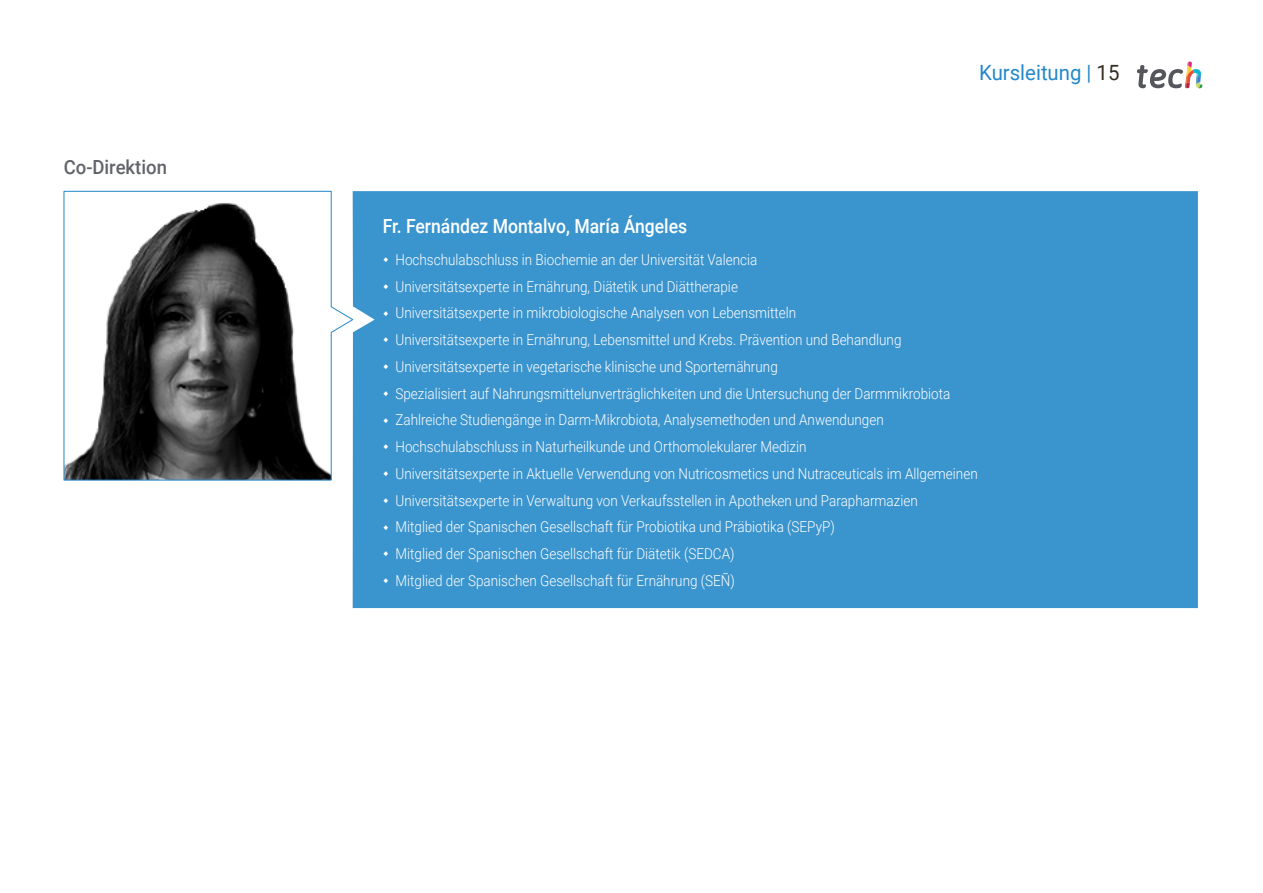
<style>
.page{position:relative;width:1263px;height:893px;background:#fff}
.page>*{position:absolute;margin:0;border:0;box-sizing:border-box;transform-origin:0 0}
.t1{font:21px "Roboto";color:#2488c9}
.t2{font:500 19.5px "Roboto";color:#fff;scale:.9 1}
.t3{font:500 19.5px "Roboto";color:#61646a;scale:.95 1}
.t4{font:300 15px/26.7px "Roboto";color:#fff;scale:.9 1}
.s1{color:#312e20}
</style>
<div class="page">
<svg style="left:1137px;top:62px;width:65px;height:27px"></svg>
<div style="left:353px;top:191px;width:845px;height:417px;background:#3a94ce"></div>
<svg style="left:64px;top:191px;width:289px;height:289px"></svg>
<svg style="left:384px;top:257px;width:4px;height:5px"></svg>
<svg style="left:384px;top:284px;width:4px;height:5px"></svg>
<svg style="left:384px;top:311px;width:4px;height:5px"></svg>
<svg style="left:384px;top:337px;width:4px;height:5px"></svg>
<svg style="left:384px;top:364px;width:4px;height:5px"></svg>
<svg style="left:384px;top:391px;width:4px;height:5px"></svg>
<svg style="left:384px;top:418px;width:4px;height:5px"></svg>
<svg style="left:384px;top:444px;width:4px;height:5px"></svg>
<svg style="left:384px;top:471px;width:4px;height:5px"></svg>
<svg style="left:384px;top:498px;width:4px;height:5px"></svg>
<svg style="left:384px;top:525px;width:4px;height:5px"></svg>
<svg style="left:384px;top:551px;width:4px;height:5px"></svg>
<svg style="left:384px;top:578px;width:4px;height:5px"></svg>
<h2 class="t3" style="left:64px;top:153px;width:110px">Co-Direktion</h2>
<h1 class="t1" style="left:979px;top:57px;width:142px">Kursleitung | <span class="s1">15</span></h1>
<h2 class="t2" style="left:383px;top:212px;width:340px">Fr. Fernández Montalvo, María Ángeles</h2>
<p class="t4" style="left:395px;top:245px;width:648px">Hochschulabschluss in Biochemie an der Universität Valencia<br>Universitätsexperte in Ernährung, Diätetik und Diättherapie<br>Universitätsexperte in mikrobiologische Analysen von Lebensmitteln<br>Universitätsexperte in Ernährung, Lebensmittel und Krebs. Prävention und Behandlung Universitätsexperte in vegetarische klinische und Sporternährung<br>Spezialisiert auf Nahrungsmittelunverträglichkeiten und die Untersuchung der Darmmikrobiota Zahlreiche Studiengänge in Darm-Mikrobiota, Analysemethoden und Anwendungen Hochschulabschluss in Naturheilkunde und Orthomolekularer Medizin<br>Universitätsexperte in Aktuelle Verwendung von Nutricosmetics und Nutraceuticals im Allgemeinen Universitätsexperte in Verwaltung von Verkaufsstellen in Apotheken und Parapharmazien<br>Mitglied der Spanischen Gesellschaft für Probiotika und Präbiotika (SEPyP)<br>Mitglied der Spanischen Gesellschaft für Diätetik (SEDCA)<br>Mitglied der Spanischen Gesellschaft für Ernährung (SEÑ)</p>
</div>
